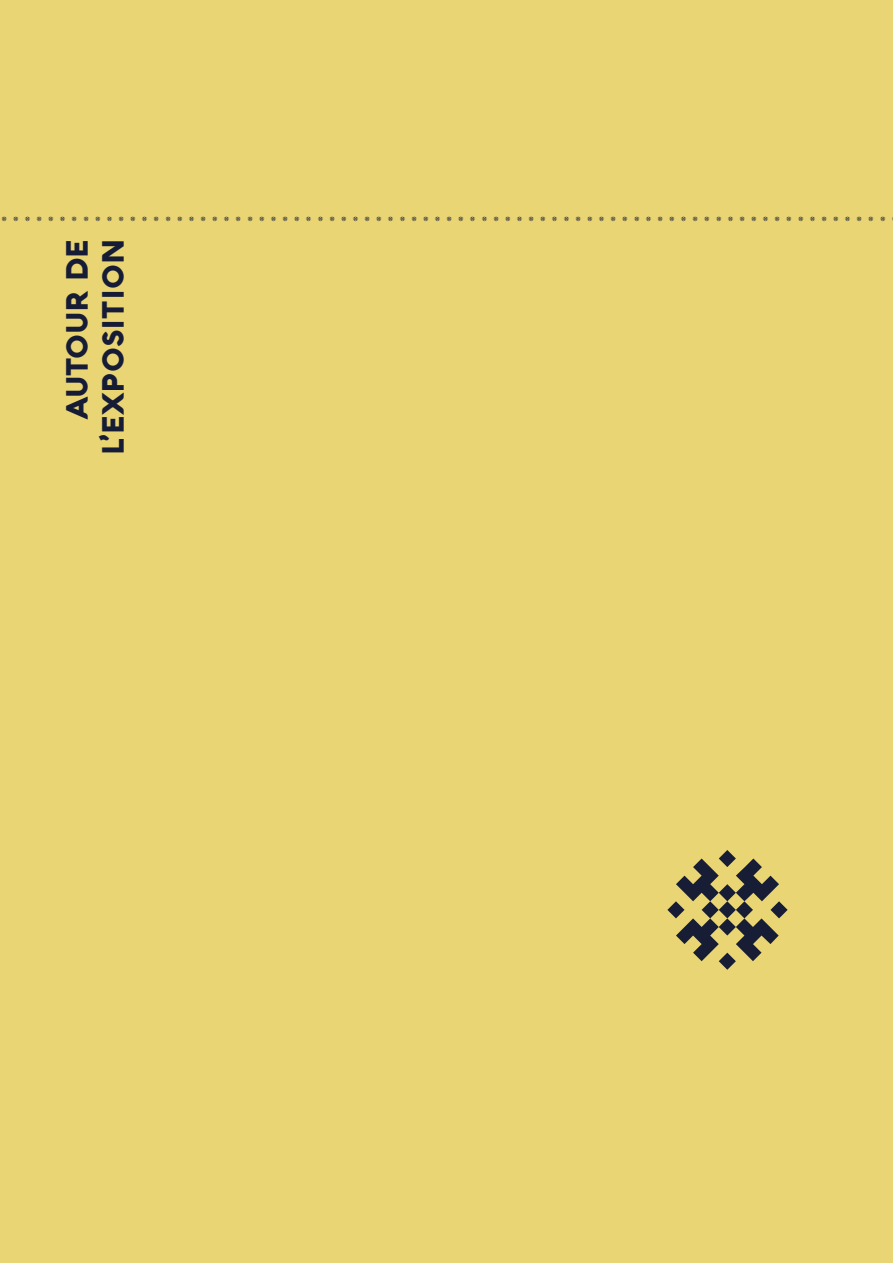
<style>
.page{position:relative;width:893px;height:1263px;background:#e9d574}
.page>*{position:absolute;margin:0;border:0;box-sizing:border-box;transform-origin:0 0}
.t1{font:407.55px "Mondara ornements";color:#161d35}
.t2{font:900 30px/36px "Aquawax";color:#161c35;text-align:right}
.t3{font:16.5px "Mondara ornements";letter-spacing:.21em;color:#161c35}
</style>
<div class="page">
<p class="t3" style="left:0;top:208px;width:888px">dddddddddddddddddddddddddddddddddddddddddddddddddddddddddddddddddddddddddddd</p>
<h2 class="t2" style="left:58px;top:455px;width:217px;rotate:-90deg">AUTOUR DE<br>L’EXPOSITION</h2>
<h1 class="t1" style="left:625px;top:633px;width:205px">d</h1>
</div>
